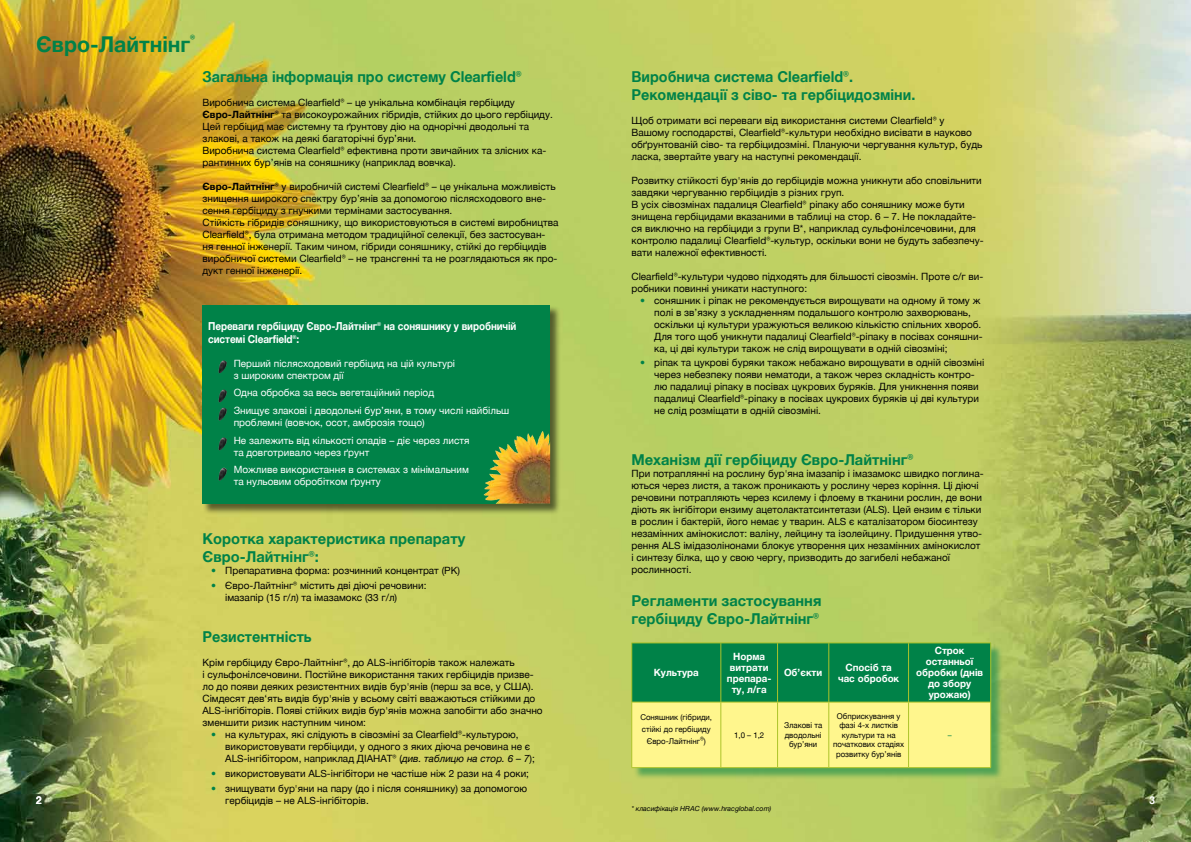
<style>
.page{position:relative;width:1191px;height:842px;background:#fff}
.page>*{position:absolute;margin:0;border:0;box-sizing:border-box;transform-origin:0 0}
.t1{font:700 21.8px "Helvetica Neue LTCYR";color:#008248}
.t2{font:700 15px/18px "Helvetica Neue LTCYR";color:#008248}
.t3{font:700 15px/18px "Helvetica Neue LTCYR";color:#008248;scale:.96 1}
.t4{font:700 11px/13.2px "Helvetica Neue LTCYR";letter-spacing:-.01em;color:#fff;scale:.9 1}
.t5{font:10px/12px "Helvetica Neue LTCYR";color:#000}
.t6{font:10px/17.7px "Helvetica Neue LTCYR";color:#fff}
.t7{font:700 10px/11px "Helvetica Neue LTCYR";color:#fff;text-align:center}
.t8{font:8px/9.6px "Helvetica Neue LTCYR";color:#000;text-align:center}
.t9{font:8px "Helvetica Neue LTCYR";color:#008248}
.t10{font:italic 7px "Helvetica Neue LTCYR";color:#000}
.s1{font-weight:700}
.s2{color:#008248}
.s3{font-style:italic}
.s4{font-size:10px}
</style>
<div class="page">
<img style="left:0;top:0;width:1191px;height:842px">
<div style="left:203px;top:306px;width:358px;height:209px;background:#000;opacity:.55"></div>
<div style="left:202px;top:305px;width:348px;height:199px;background:#008248"></div>
<img style="left:492px;top:432px;width:50px;height:33px">
<div style="left:633px;top:644px;width:370px;height:136px;background:#008248;opacity:.55"></div>
<svg style="left:632px;top:644px;width:358px;height:123px;background:#86bf6b"></svg>
<hr style="left:631px;top:643px;width:90px;height:1px;background:#adc32b">
<hr style="left:721px;top:643px;width:56px;height:1px;background:#adc32b">
<hr style="left:777px;top:643px;width:52px;height:1px;background:#adc32b">
<hr style="left:829px;top:643px;width:79px;height:1px;background:#adc32b">
<hr style="left:908px;top:643px;width:83px;height:1px;background:#adc32b">
<hr style="left:632px;top:702px;width:89px;height:1px;background:#adc32b">
<hr style="left:721px;top:702px;width:56px;height:1px;background:#adc32b">
<hr style="left:777px;top:702px;width:52px;height:1px;background:#adc32b">
<hr style="left:829px;top:702px;width:79px;height:1px;background:#adc32b">
<hr style="left:908px;top:702px;width:82px;height:1px;background:#adc32b">
<hr style="left:631px;top:643px;width:1px;height:59px;background:#adc32b">
<hr style="left:720px;top:643px;width:1px;height:59px;background:#adc32b">
<hr style="left:777px;top:643px;width:1px;height:59px;background:#adc32b">
<hr style="left:828px;top:643px;width:1px;height:59px;background:#adc32b">
<hr style="left:908px;top:643px;width:1px;height:59px;background:#adc32b">
<hr style="left:990px;top:643px;width:1px;height:59px;background:#adc32b">
<hr style="left:631px;top:702px;width:1px;height:65px;background:#adc32b">
<hr style="left:720px;top:702px;width:1px;height:65px;background:#adc32b">
<hr style="left:777px;top:702px;width:1px;height:65px;background:#adc32b">
<hr style="left:828px;top:702px;width:1px;height:65px;background:#adc32b">
<hr style="left:908px;top:702px;width:1px;height:65px;background:#adc32b">
<hr style="left:990px;top:702px;width:1px;height:65px;background:#adc32b">
<hr style="left:631px;top:767px;width:90px;height:1px;background:#adc32b">
<hr style="left:721px;top:767px;width:56px;height:1px;background:#adc32b">
<hr style="left:777px;top:767px;width:52px;height:1px;background:#adc32b">
<hr style="left:829px;top:767px;width:79px;height:1px;background:#adc32b">
<hr style="left:908px;top:767px;width:83px;height:1px;background:#adc32b">
<svg style="left:218px;top:360px;width:9px;height:13px"></svg>
<svg style="left:218px;top:390px;width:9px;height:12px"></svg>
<svg style="left:218px;top:408px;width:9px;height:13px"></svg>
<svg style="left:218px;top:437px;width:9px;height:13px"></svg>
<svg style="left:218px;top:468px;width:9px;height:13px"></svg>
<h1 class="t1" style="left:36px;top:32px;width:161px">Євро-Лайтнінг<sup>®</sup></h1>
<h2 class="t3" style="left:202px;top:67px;width:334px">Загальна інформація про систему Clearfield®</h2>
<p class="t5" style="left:202px;top:96px;width:352px">Виробнича система Clearfield® – це унікальна комбінація гербіциду <span class="s1">Євро-Лайтнінг®</span> та високоурожайних гібридів, стійких до цього гербіциду.<br>Цей гербіцид має системну та ґрунтову дію на однорічні дводольні та злакові, а також на деякі багаторічні бур’яни.<br>Виробнича система Clearfield® ефективна проти звичайних та злісних ка&shy;рантинних бур’янів на соняшнику (наприклад вовчка).</p>
<p class="t5" style="left:202px;top:180px;width:357px"><span class="s1">Євро-Лайтнінг®</span> у виробничій системі Clearfield® – це унікальна можливість знищення широкого спектру бур’янів за допомогою післясходового вне&shy;сення гербіциду з гнучкими термінами застосування.<br>Стійкість гібридів соняшнику, що використовуються в системі виробництва Clearfield®, була отримана методом традиційної селекції, без застосуван&shy;ня генної інженерії. Таким чином, гібриди соняшнику, стійкі до гербіцидів виробничої системи Clearfield® – не трансгенні та не розглядаються як про&shy;дукт генної інженерії.</p>
<p class="t4" style="left:208px;top:319px;width:344px">Переваги гербіциду Євро-Лайтнінг® на соняшнику у виробничій системі Clearfield®:</p>
<p class="t6" style="left:234px;top:357px;width:223px;line-height:12px">Перший післясходовий гербіцид на цій культурі з широким спектром дії</p>
<p class="t6" style="left:234px;top:384px;width:277px">Одна обробка за весь вегетаційний період<br>Знищує злакові і дводольні бур’яни, в тому числі найбільш</p>
<p class="t6" style="left:234px;top:414px;width:237px">проблемні (вовчок, осот, амброзія тощо)<br>Не залежить від кількості опадів – діє через листя</p>
<p class="t6" style="left:234px;top:443px;width:237px">та довготривало через ґрунт<br>Можливе використання в системах з мінімальним</p>
<p class="t6" style="left:234px;top:473px;width:149px">та нульовим обробітком ґрунту</p>
<h2 class="t2" style="left:202px;top:530px;width:264px">Коротка характеристика препарату<br>Євро-Лайтнінг®:</h2>
<p class="t5" style="left:211px;top:565px;width:250px"><span class="s2">•</span> Препаративна форма: розчинний концентрат (РК)</p>
<p class="t5" style="left:225px;top:580px;width:203px;text-indent:-14px"><span class="s2">•</span> Євро-Лайтнінг® містить дві діючі речовини: імазапір (15 г/л) та імазамокс (33 г/л)</p>
<h2 class="t3" style="left:631px;top:67px;width:297px">Виробнича система Clearfield®.<br>Рекомендації з сіво- та гербіцидозміни.</h2>
<p class="t5" style="left:631px;top:114px;width:352px">Щоб отримати всі переваги від використання системи Clearfield® у Вашому господарстві, Clearfield®-культури необхідно висівати в науково обґрунтованій сіво- та гербіцидозміні. Плануючи чергування культур, будь ласка, звертайте увагу на наступні рекомендації.</p>
<p class="t5" style="left:631px;top:174px;width:353px">Розвитку стійкості бур'янів до гербіцидів можна уникнути або сповільнити завдяки чергуванню гербіцидів з різних груп.<br>В усіх сівозмінах падалиця Clearfield® ріпаку або соняшнику може бути знищена гербіцидами вказаними в таблиці на стор. 6 – 7. Не покладайте&shy;ся виключно на гербіциди з групи B*, наприклад сульфонілсечовини, для контролю падалиці Clearfield®-культур, оскільки вони не будуть забезпечу&shy;вати належної ефективності.</p>
<p class="t5" style="left:631px;top:270px;width:353px">Clearfield®-культури чудово підходять для більшості сівозмін. Проте с/г ви&shy;робники повинні уникати наступного:</p>
<p class="t5" style="left:654px;top:294px;width:330px;text-indent:-14px"><span class="s2">•</span> соняшник і ріпак не рекомендується вирощувати на одному й тому ж полі в зв’язку з ускладненням подальшого контролю захворювань, оскільки ці культури уражуються великою кількістю спільних хвороб.<br>Для того щоб уникнути падалиці Clearfield®-ріпаку в посівах соняшни&shy;ка, ці дві культури також не слід вирощувати в одній сівозміні;</p>
<p class="t5" style="left:654px;top:357px;width:331px;text-indent:-14px"><span class="s2">•</span> ріпак та цукрові буряки також небажано вирощувати в одній сівозміні через небезпеку появи нематоди, а також через складність контро&shy;лю падалиці ріпаку в посівах цукрових буряків. Для уникнення появи падалиці Clearfield®-ріпаку в посівах цукрових буряків ці дві культури не слід розміщати в одній сівозміні.</p>
<h2 class="t2" style="left:631px;top:450px;width:283px">Механізм дії гербіциду Євро-Лайтнінг®</h2>
<p class="t5" style="left:631px;top:467px;width:354px">При потраплянні на рослину бур'яна імазапір і імазамокс швидко поглина&shy;ються через листя, а також проникають у рослину через коріння. Ці діючі речовини потрапляють через ксилему і флоему в тканини рослин, де вони діють як інгібітори ензиму ацетолактатсинтетази (АLS). Цей ензим є тільки в рослин і бактерій, його немає у тварин. АLS є каталізатором біосинтезу незамінних амінокислот: валіну, лейцину та ізолейцину. Придушення утво&shy;рення АLS імідазолінонами блокує утворення цих незамінних амінокислот і синтезу білка, що у свою чергу, призводить до загибелі небажаної рослинності.</p>
<h2 class="t2" style="left:631px;top:591px;width:191px">Регламенти застосування гербіциду Євро-Лайтнінг®</h2>
<h2 class="t3" style="left:202px;top:628px;width:115px">Резистентність</h2>
<p class="t5" style="left:202px;top:657px;width:342px">Крім гербіциду Євро-Лайтнінг®, до ALS-інгібіторів також належать<br>і сульфонілсечовини. Постійне використання таких гербіцидів призве&shy;ло до появи деяких резистентних видів бур'янів (перш за все, у США).<br>Сімдесят дев‘ять видів бур'янів у всьому світі вважаються стійкими до ALS-інгібіторів. Появі стійких видів бур'янів можна запобігти або значно зменшити ризик наступним чином:</p>
<p class="t5" style="left:225px;top:729px;width:311px;text-indent:-14px"><span class="s2">•</span> на культурах, які слідують в сівозміні за Clearfield®-культурою, використовувати гербіциди, у одного з яких діюча речовина не є<br>ALS-інгібітором, наприклад ДІАНАТ® (<span class="s3">див. таблицю на стор. 6 – 7</span>);</p>
<p class="t5" style="left:211px;top:768px;width:319px"><span class="s2">•</span> використовувати ALS-інгібітори не частіше ніж 2 рази на 4 роки;</p>
<p class="t5" style="left:225px;top:783px;width:303px;text-indent:-14px"><span class="s2">•</span> знищувати бур'яни на пару (до і після соняшнику) за допомогою гербіцидів – не ALS-інгібіторів.</p>
<p class="t7" style="left:916px;top:645px;width:69px">Строк останньої обробки (днів до збору урожаю)</p>
<p class="t7" style="left:727px;top:651px;width:46px">Норма витрати препара&shy;ту, л/га</p>
<p class="t7" style="left:784px;top:667px;width:40px">Об’єкти</p>
<p class="t7" style="left:838px;top:662px;width:63px">Спосіб та час обробок</p>
<p class="t7" style="left:654px;top:667px;width:46px">Культура</p>
<p class="t8" style="left:734px;top:730px;width:32px">1,0 – 1,2</p>
<p class="t8" style="left:784px;top:721px;width:40px">Злакові та дводольні бур’яни</p>
<p class="t8" style="left:833px;top:711px;width:72px">Обприскування у фазі 4-х листків культури та на початкових стадіях розвитку бур’янів</p>
<p class="t8" style="left:640px;top:711px;width:73px;line-height:12px">Соняшник (гібриди, стійкі до гербіциду<br>Євро-Лайтнінг<span class="s4">®</span>)</p>
<p class="t9" style="left:947px;top:730px;width:5px">–</p>
<p class="t4" style="left:36px;top:793px;width:8px">2</p>
<p class="t4" style="left:1149px;top:793px;width:8px">3</p>
<p class="t10" style="left:631px;top:805px;width:141px">* класифікація HRAC (www.hracglobal.com)</p>
</div>
